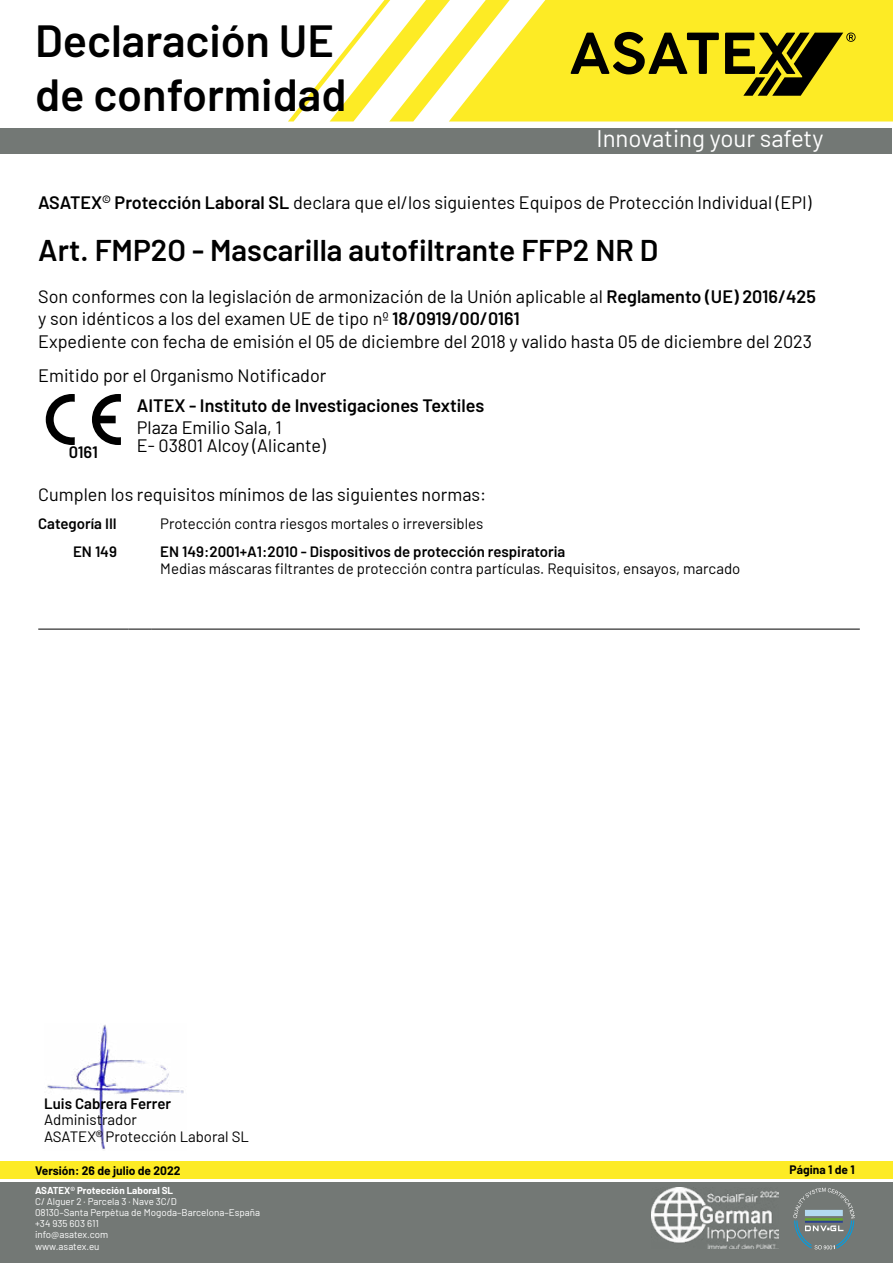
<style>
.page{position:relative;width:893px;height:1263px;background:#fff}
.page>*{position:absolute;margin:0;border:0;box-sizing:border-box;transform-origin:0 0}
.t1{font:600 45px/54px "Barlow";color:#000}
.t2{font:600 30px "Barlow";color:#000}
.t3{font:24px "Barlow";color:#fff}
.t4{font:18px/22.5px "Barlow";color:#000}
.t5{font:600 18px "Barlow";color:#000}
.t6{font:600 16.5px "Barlow";color:#000}
.t7{font:15px/16.5px "Barlow";color:#000}
.t8{font:600 15px "Barlow";color:#000}
.t9{font:700 12px "Barlow";color:#000}
.t10{font:9.75px/11.1px "Barlow";color:#fff}
.s1{font-weight:600}
.s2{font-weight:700}
</style>
<div class="page">
<div style="left:0;top:1182px;width:893px;height:81px;background:#737875"></div>
<div style="left:0;top:1161px;width:893px;height:17px;background:#fdeb25"></div>
<div style="left:0;top:128px;width:892px;height:26px;background:#737875"></div>
<svg style="left:288px;top:0;width:605px;height:121px;fill:#fdeb25"></svg>
<svg style="left:571px;top:32px;width:285px;height:64px;background:#a39717"></svg>
<img style="left:651px;top:1187px;width:127px;height:62px">
<svg style="left:793px;top:1188px;width:62px;height:61px"></svg>
<img style="left:47px;top:1024px;width:137px;height:125px">
<hr style="left:152px;top:629px;width:708px;height:1px;background:#000">
<hr style="left:38px;top:629px;width:90px;height:1px;background:#000">
<svg style="left:128px;top:629px;width:24px;height:1px"></svg>
<svg style="left:92px;top:394px;width:29px;height:51px"></svg>
<svg style="left:46px;top:394px;width:29px;height:51px"></svg>
<h1 class="t1" style="left:35px;top:10px;width:313px">Declaración UE de conformidad</h1>
<h3 class="t3" style="left:596px;top:121px;width:228px">Innovating your safety</h3>
<p class="t4" style="left:38px;top:190px;width:775px"><span class="s1">ASATEX</span><sup>©</sup> <span class="s1">Protección Laboral SL</span> declara que el/los siguientes Equipos de Protección Individual (EPI)</p>
<h2 class="t2" style="left:38px;top:228px;width:622px">Art. FMP2O - Mascarilla autofiltrante FFP2 NR D</h2>
<p class="t4" style="left:38px;top:284px;width:779px">Son conformes con la legislación de armonización de la Unión aplicable al <span class="s1">Reglamento (UE) 2016/425 </span>y son idénticos a los del examen UE de tipo nº <span class="s1">18/0919/00/0161<br></span>Expediente con fecha de emisión el 05 de diciembre del 2018 y valido hasta 05 de diciembre del 2023</p>
<p class="t4" style="left:38px;top:363px;width:290px">Emitido por el Organismo Notificador</p>
<p class="t5" style="left:137px;top:392px;width:349px">AITEX - Instituto de Investigaciones Textiles</p>
<p class="t4" style="left:137px;top:417px;width:190px;line-height:18px">Plaza Emilio Sala, 1<br>E- 03801 Alcoy (Alicante)</p>
<p class="t4" style="left:38px;top:482px;width:450px">Cumplen los requisitos mínimos de las siguientes normas:</p>
<p class="t8" style="left:38px;top:512px;width:80px">Categoría III</p>
<p class="t7" style="left:160px;top:514px;width:324px">Protección contra riesgos mortales o irreversibles</p>
<p class="t8" style="left:73px;top:540px;width:45px">EN 149</p>
<p class="t8" style="left:160px;top:540px;width:407px">EN 149:2001+A1:2010 - Dispositivos de protección respiratoria</p>
<p class="t7" style="left:160px;top:559px;width:582px">Medias máscaras filtrantes de protección contra partículas. Requisitos, ensayos, marcado</p>
<p class="t6" style="left:69px;top:440px;width:31px">0161</p>
<p class="t8" style="left:44px;top:1092px;width:128px">Luis Cabrera Ferrer</p>
<p class="t7" style="left:44px;top:1110px;width:206px">Administrador<br>ASATEX<sup>®</sup> Protección Laboral SL</p>
<p class="t9" style="left:35px;top:1162px;width:147px">Versión: 26 de julio de 2022</p>
<p class="t10" style="left:35px;top:1184px;width:227px"><span class="s2">ASATEX</span><sup>©</sup> <span class="s2">Protección Laboral SL<br></span>C/ Alguer 2 · Parcela 3 · Nave 3C/D<br>08130–Santa Perpètua de Mogoda–Barcelona–España +34 935 603 611<br>info@asatex.com<br>www.asatex.eu</p>
<p class="t9" style="left:790px;top:1161px;width:67px">Página 1 de 1</p>
</div>
